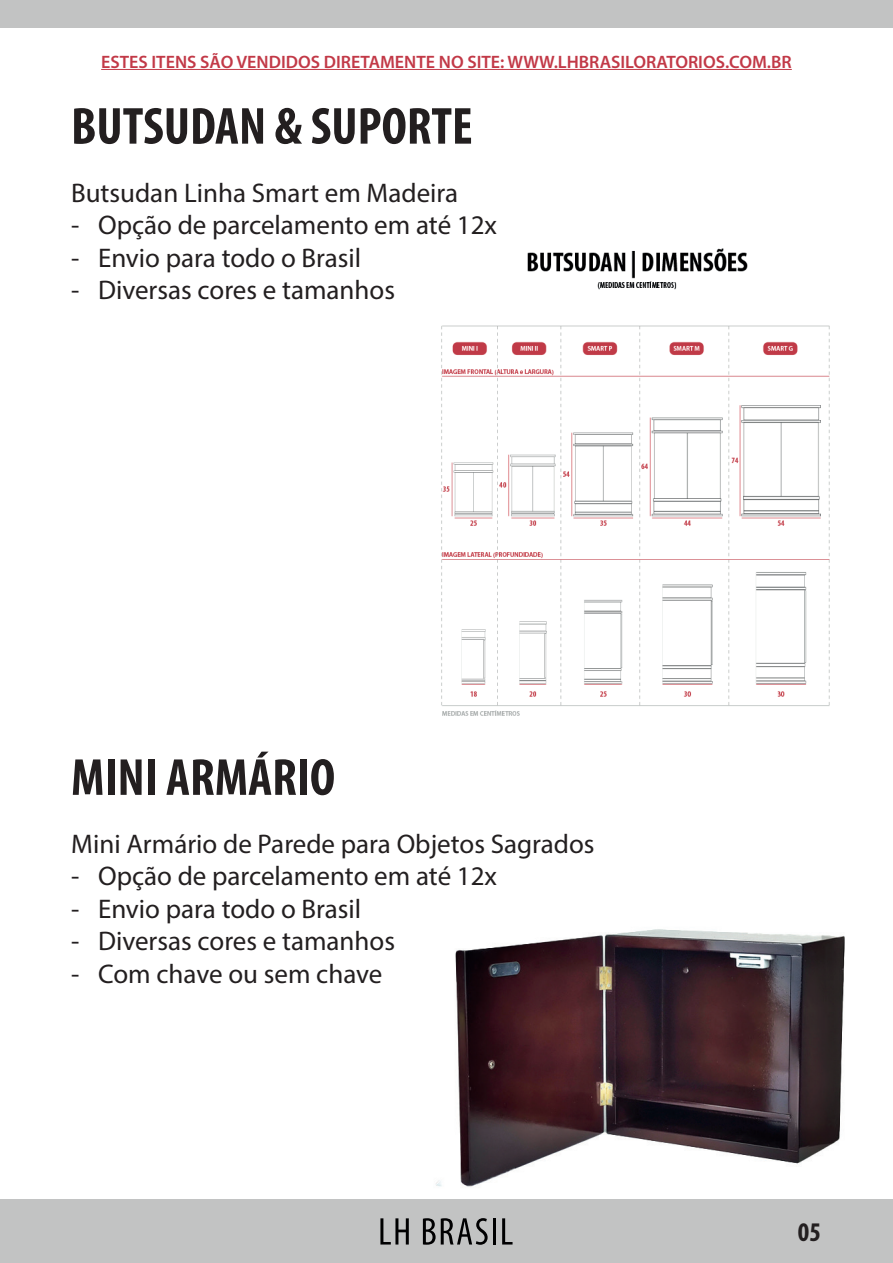
<style>
.page{position:relative;width:893px;height:1263px;background:#fff}
.page>*{position:absolute;margin:0;border:0;box-sizing:border-box;transform-origin:0 0}
.t1{font:700 condensed 52.5px "Myriad Pro";color:#231f20}
.t2{font:27px "Myriad Pro";color:#231f20}
.t3{font:700 condensed 27px "Myriad Pro";color:#231f20}
.t4{font:600 18px "Myriad Pro";color:#c23947}
</style>
<div class="page">
<img style="left:441px;top:248px;width:389px;height:468px">
<img style="left:429px;top:929px;width:438px;height:271px">
<div style="left:0;top:0;width:893px;height:28px;background:#c2c3c3"></div>
<div style="left:0;top:1200px;width:893px;height:63px;background:#c2c3c3"></div>
<svg style="left:380px;top:1218px;width:29px;height:26px"></svg>
<svg style="left:423px;top:1218px;width:65px;height:27px"></svg>
<hr style="left:493px;top:1218px;width:3px;height:26px;background:#000001">
<svg style="left:502px;top:1218px;width:11px;height:26px"></svg>
<hr style="left:101px;top:69px;width:691px;height:1px;background:#c23947">
<p class="t4" style="left:101px;top:50px;width:692px">ESTES ITENS SÃO VENDIDOS DIRETAMENTE NO SITE: WWW.LHBRASILORATORIOS.COM.BR</p>
<h1 class="t1" style="left:71px;top:93px;width:403px">BUTSUDAN &amp; SUPORTE</h1>
<p class="t2" style="left:71px;top:176px;width:389px">Butsudan Linha Smart em Madeira</p>
<p class="t2" style="left:71px;top:209px;width:428px">- Opção de parcelamento em até 12x</p>
<p class="t2" style="left:71px;top:241px;width:292px">- Envio para todo o Brasil</p>
<p class="t2" style="left:71px;top:273px;width:325px">- Diversas cores e tamanhos</p>
<h1 class="t1" style="left:71px;top:744px;width:266px">MINI ARMÁRIO</h1>
<p class="t2" style="left:71px;top:827px;width:525px">Mini Armário de Parede para Objetos Sagrados</p>
<p class="t2" style="left:71px;top:860px;width:428px">- Opção de parcelamento em até 12x</p>
<p class="t2" style="left:71px;top:892px;width:292px">- Envio para todo o Brasil</p>
<p class="t2" style="left:71px;top:924px;width:325px">- Diversas cores e tamanhos</p>
<p class="t2" style="left:71px;top:957px;width:313px">- Com chave ou sem chave</p>
<p class="t3" style="left:798px;top:1215px;width:25px">05</p>
</div>
